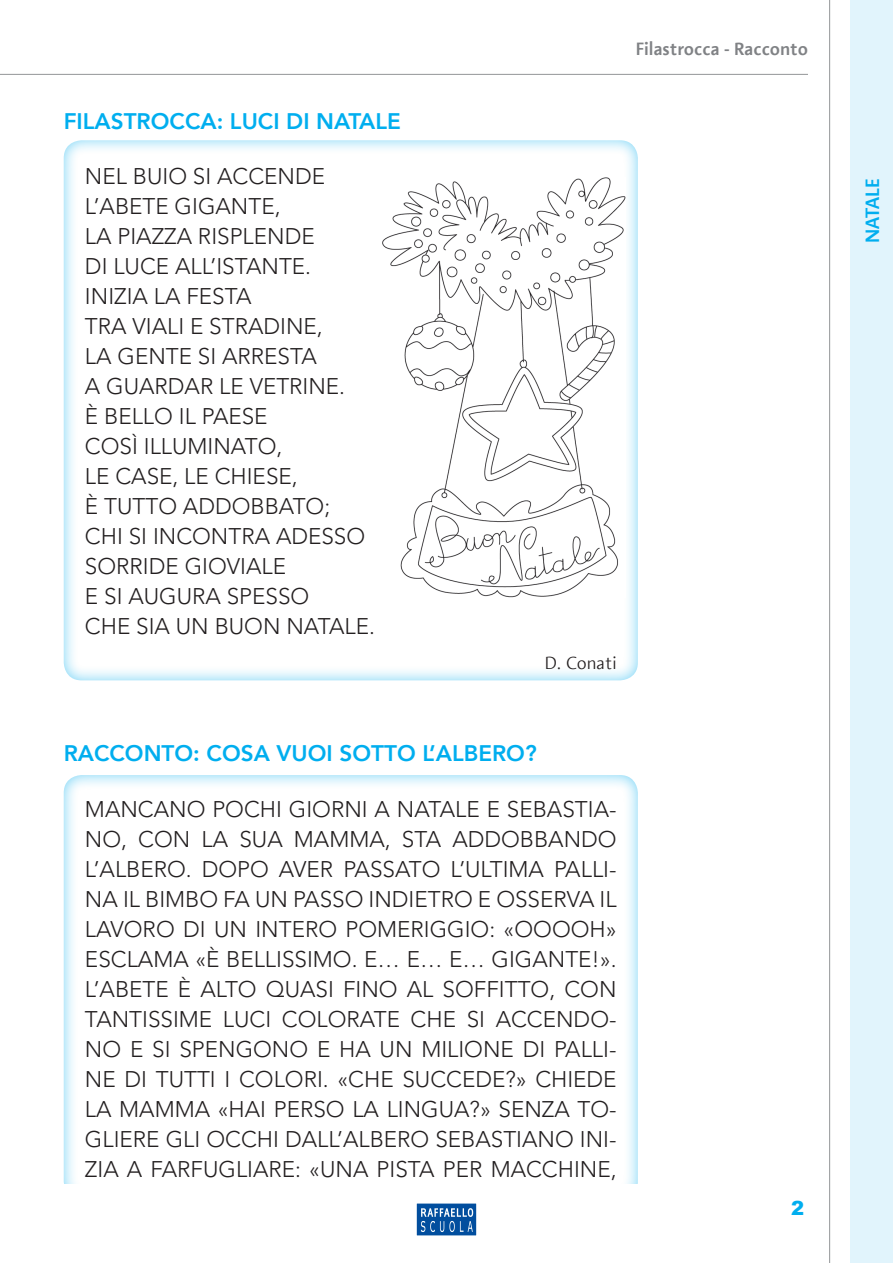
<style>
.page{position:relative;width:893px;height:1263px;background:#fff}
.page>*{position:absolute;margin:0;border:0;box-sizing:border-box;transform-origin:0 0}
.Canzone_filastrocca{font:300 22.5px/30px "Avenir";color:#231f20;text-align:justify}
.Canzone_titolo_-_in{font:800 22.5px "Avenir";color:#00aeef}
.t1{font:600 19.5px "Aroma LT Com";color:#00aeef}
.t2{font:900 19.5px "Arial";color:#00aeef}
.t3{font:600 18px "Aroma LT Com";color:#808285}
.Firma_Aroma_Light_12{font:300 18px "Aroma LT Com";color:#231f20}
</style>
<div class="page">
<div style="left:61px;top:139px;width:578px;height:541px;background:#00aeef;opacity:.6"></div>
<img style="left:382px;top:177px;width:243px;height:420px">
<div style="left:850px;top:0;width:43px;height:1263px;background:#e1f4fc"></div>
<hr style="left:829px;top:0;width:1px;height:1263px;background:#939598">
<hr style="left:0;top:74px;width:808px;height:1px;background:#939598">
<img style="left:416px;top:1203px;width:61px;height:33px">
<p class="Canzone_titolo_-_in" style="left:64px;top:100px;width:339px">FILASTROCCA: LUCI DI NATALE</p>
<p class="Canzone_filastrocca" style="left:85px;top:161px;width:242px">NEL BUIO SI ACCENDE</p>
<p class="Canzone_filastrocca" style="left:85px;top:191px;width:197px">L’ABETE GIGANTE,</p>
<p class="Canzone_filastrocca" style="left:85px;top:221px;width:231px">LA PIAZZA RISPLENDE</p>
<p class="Canzone_filastrocca" style="left:85px;top:251px;width:228px">DI LUCE ALL’ISTANTE.</p>
<p class="Canzone_filastrocca" style="left:85px;top:281px;width:168px">INIZIA LA FESTA</p>
<p class="Canzone_filastrocca" style="left:85px;top:311px;width:239px">TRA VIALI E STRADINE,</p>
<p class="Canzone_filastrocca" style="left:85px;top:341px;width:233px">LA GENTE SI ARRESTA</p>
<p class="Canzone_filastrocca" style="left:85px;top:371px;width:262px">A GUARDAR LE VETRINE.</p>
<p class="Canzone_filastrocca" style="left:85px;top:401px;width:184px">È BELLO IL PAESE</p>
<p class="Canzone_filastrocca" style="left:85px;top:431px;width:199px">COSÌ ILLUMINATO,</p>
<p class="Canzone_filastrocca" style="left:85px;top:461px;width:214px">LE CASE, LE CHIESE,</p>
<p class="Canzone_filastrocca" style="left:85px;top:491px;width:247px">È TUTTO ADDOBBATO;</p>
<p class="Canzone_filastrocca" style="left:85px;top:521px;width:282px">CHI SI INCONTRA ADESSO</p>
<p class="Canzone_filastrocca" style="left:85px;top:551px;width:202px">SORRIDE GIOVIALE</p>
<p class="Canzone_filastrocca" style="left:85px;top:581px;width:226px">E SI AUGURA SPESSO</p>
<p class="Canzone_filastrocca" style="left:85px;top:611px;width:291px">CHE SIA UN BUON NATALE.</p>
<p class="t3" style="left:636px;top:37px;width:174px">Filastrocca - Racconto</p>
<p class="Firma_Aroma_Light_12" style="left:545px;top:651px;width:73px">D. Conati</p>
<p class="Canzone_titolo_-_in" style="left:64px;top:733px;width:474px">RACCONTO: COSA VUOI SOTTO L’ALBERO?</p>
<p class="Canzone_filastrocca" style="left:85px;top:794px;width:533px">MANCANO POCHI GIORNI A NATALE E SEBASTIA-NO, CON LA SUA MAMMA, STA ADDOBBANDO L’ALBERO. DOPO AVER PASSATO L’ULTIMA PALLI-NA IL BIMBO FA UN PASSO INDIETRO E OSSERVA IL LAVORO DI UN INTERO POMERIGGIO: «OOOOH» ESCLAMA «È BELLISSIMO. E… E… E… GIGANTE!».<br>L’ABETE È ALTO QUASI FINO AL SOFFITTO, CON TANTISSIME LUCI COLORATE CHE SI ACCENDO-NO E SI SPENGONO E HA UN MILIONE DI PALLI-NE DI TUTTI I COLORI. «CHE SUCCEDE?» CHIEDE LA MAMMA «HAI PERSO LA LINGUA?» SENZA TO-GLIERE GLI OCCHI DALL’ALBERO SEBASTIANO INI-ZIA A FARFUGLIARE: «UNA PISTA PER MACCHINE,</p>
<p class="t2" style="left:791px;top:1193px;width:15px">2</p>
<p class="t1" style="left:859px;top:243px;width:66px;rotate:-90deg">NATALE</p>
</div>
